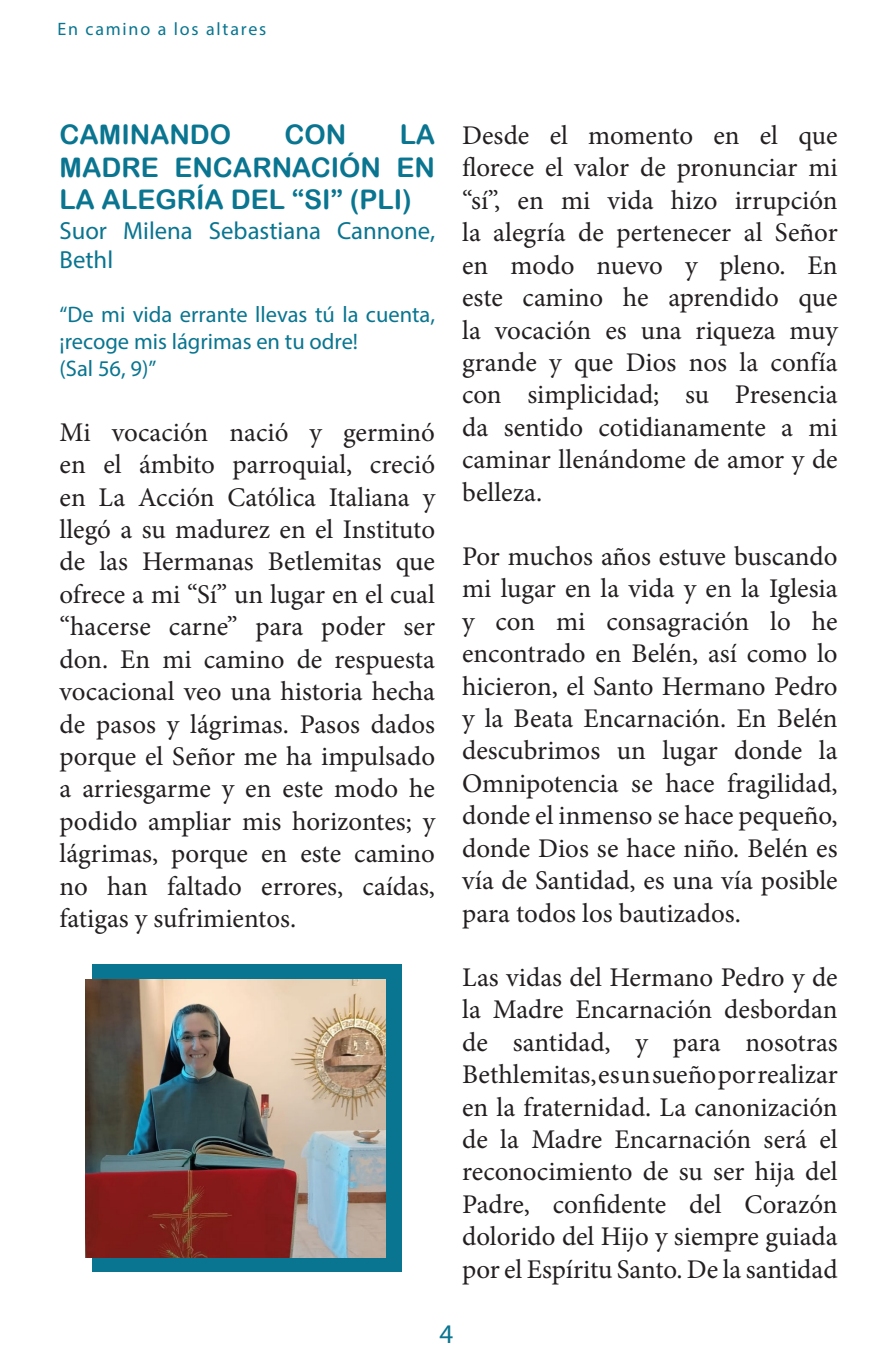
<style>
.page{position:relative;width:893px;height:1372px;background:#fff}
.page>*{position:absolute;margin:0;border:0;box-sizing:border-box;transform-origin:0 0}
.Internas{font:27px/32.4px "Minion Pro";color:#231f20;text-align:justify}
.Subtítulos{font:27px/32.4px "Arial Rounded MT Bold";color:#097590;text-align:justify}
.t1{font:27px "Myriad Pro";color:#097590}
.Subtítulos-2{font:24.75px/29.7px "Myriad Pro";color:#097590}
.Subtítulos-3{font:22.5px/27px "Myriad Pro";color:#097590}
.t2{font:18px "Myriad Pro";letter-spacing:.1em;color:#097590}
</style>
<div class="page">
<div style="left:92px;top:964px;width:310px;height:308px;background:#097590"></div>
<img style="left:85px;top:979px;width:300px;height:278px">
<p class="t2" style="left:57px;top:18px;width:210px">En camino a los altares</p>
<p class="Subtítulos" style="left:60px;top:118px;width:377px;text-indent:340px">LA MADRE ENCARNACIÓN EN LA ALEGRÍA DEL “SI” (PLI)</p>
<p class="Subtítulos-2" style="left:60px;top:215px;width:377px">Suor Milena Sebastiana Cannone,<br>Bethl</p>
<p class="Subtítulos-3" style="left:60px;top:301px;width:377px">“De mi vida errante llevas tú la cuenta, ¡recoge mis lágrimas en tu odre!</p>
<p class="Subtítulos-3" style="left:60px;top:355px;width:98px">(Sal 56, 9)”</p>
<p class="Subtítulos" style="left:60px;top:118px;width:173px">CAMINANDO</p>
<p class="Subtítulos" style="left:285px;top:118px;width:63px">CON</p>
<p class="Internas" style="left:60px;top:416px;width:377px">Mi vocación nació y germinó en el ámbito parroquial, creció en La Acción Católica Italiana y llegó a su madurez en el Instituto de las Hermanas Betlemitas que ofrece a mi “Sí” un lugar en el cual “hacerse carne” para poder ser don. En mi camino de respuesta vocacional veo una historia hecha de pasos y lágrimas. Pasos dados porque el Señor me ha impulsado a arriesgarme y en este modo he podido ampliar mis horizontes; y lágrimas, porque en este camino no han faltado errores, caídas, fatigas y sufrimientos.</p>
<p class="Internas" style="left:462px;top:119px;width:377px">Desde el momento en el que florece el valor de pronunciar mi “sí”, en mi vida hizo irrupción la alegría de pertenecer al Señor en modo nuevo y pleno. En este camino he aprendido que la vocación es una riqueza muy grande y que Dios nos la confía con simplicidad; su Presencia da sentido cotidianamente a mi caminar llenándome de amor y de belleza.</p>
<p class="Internas" style="left:462px;top:540px;width:377px">Por muchos años estuve buscando mi lugar en la vida y en la Iglesia y con mi consagración lo he encontrado en Belén, así como lo hicieron, el Santo Hermano Pedro y la Beata Encarnación. En Belén descubrimos un lugar donde la Omnipotencia se hace fragilidad, donde el inmenso se hace pequeño, donde Dios se hace niño. Belén es vía de Santidad, es una vía posible para todos los bautizados.</p>
<p class="Internas" style="left:462px;top:961px;width:377px">Las vidas del Hermano Pedro y de la Madre Encarnación desbordan de santidad, y para nosotras Bethlemitas, es un sueño por realizar en la fraternidad. La canonización de la Madre Encarnación será el reconocimiento de su ser hija del Padre, confidente del Corazón dolorido del Hijo y siempre guiada por el Espíritu Santo. De la santidad</p>
<p class="t1" style="left:440px;top:1317px;width:15px">4</p>
</div>
